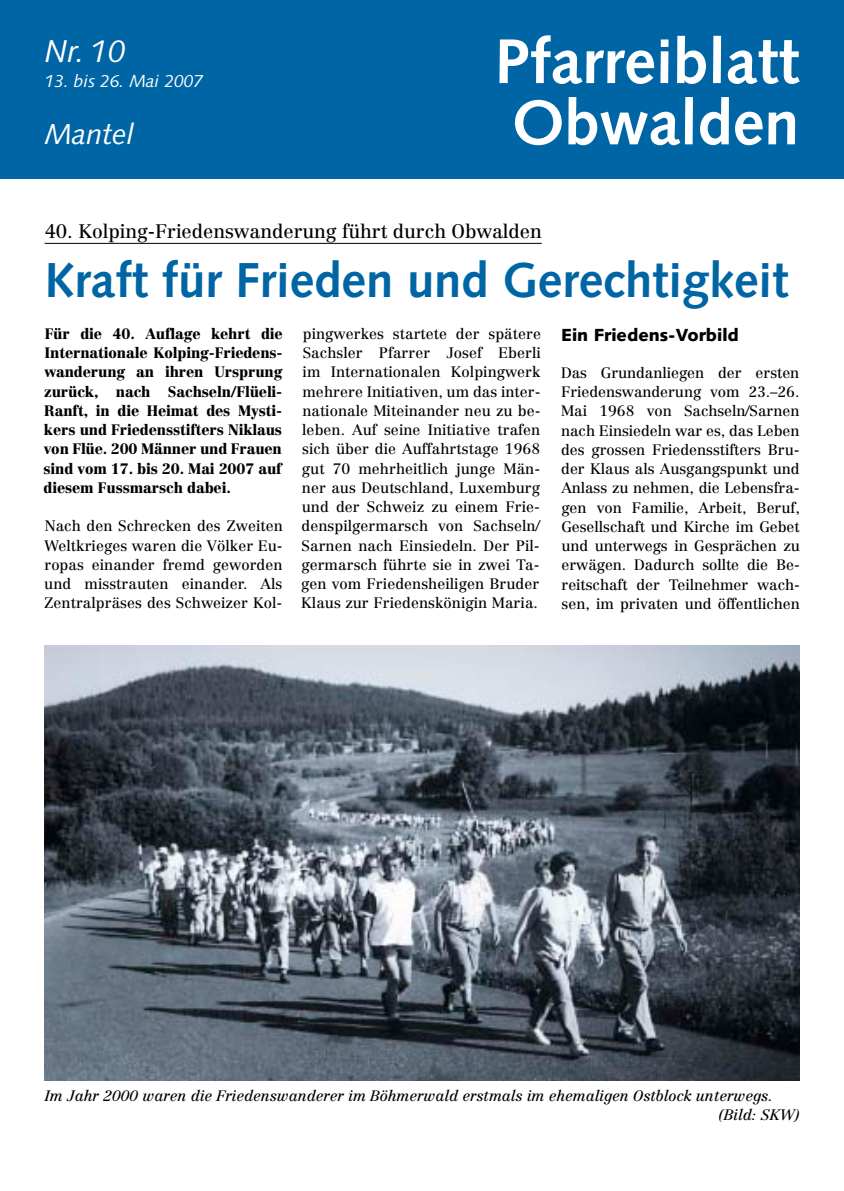
<style>
.page{position:relative;width:844px;height:1191px;background:#fff}
.page>*{position:absolute;margin:0;border:0;box-sizing:border-box;transform-origin:0 0}
.t1{font:700 63px/61.2px "Syntax";color:#fff}
.t2{font:700 49px "Syntax";color:#0065a4}
.t3{font:italic 31.5px "Syntax";color:#fff}
.t4{font:italic 28.88px "Syntax";color:#fff}
.t5{font:19.25px "Centennial";letter-spacing:-.005em;color:#000}
.t6{font:900 17.5px "Syntax";color:#000}
.t7{font:italic 17.5px "Syntax";color:#fff}
.t8{font:14.88px/19.2px "Centennial";color:#000;text-align:justify}
.t9{font:900 14.88px/19.2px "Centennial";letter-spacing:-.01em;color:#000;text-align:justify;scale:.96 1}
.t10{font:italic 14.88px/19.2px "Centennial";letter-spacing:-.005em;color:#000}
</style>
<div class="page">
<div style="left:0;top:0;width:843px;height:179px;background:#0065a4"></div>
<hr style="left:45px;top:243px;width:496px;height:1px;background:#000">
<img style="left:45px;top:645px;width:754px;height:435px">
<h3 class="t3" style="left:45px;top:39px;width:82px">Nr. 10</h3>
<p class="t7" style="left:45px;top:74px;width:160px">13. bis 26. Mai 2007</p>
<h3 class="t4" style="left:45px;top:123px;width:91px">Mantel</h3>
<h1 class="t1" style="left:494px;top:36px;width:306px">Pfarreiblatt<br>Obwalden</h1>
<p class="t5" style="left:45px;top:224px;width:498px">40. Kolping-Friedenswanderung führt durch Obwalden</p>
<h2 class="t2" style="left:45px;top:260px;width:745px">Kraft für Frieden und Gerechtigkeit</h2>
<p class="t8" style="left:301px;top:325px;width:241px">pingwerkes startete der spätere Sachsler Pfarrer Josef Eberli im Internationalen Kolpingwerk mehrere Initiativen, um das inter&shy;nationale Miteinander neu zu be&shy;leben. Auf seine Initiative trafen sich über die Auffahrtstage 1968 gut 70 mehrheitlich junge Män&shy;ner aus Deutschland, Luxemburg und der Schweiz zu einem Frie&shy;denspilgermarsch von Sachseln/ Sarnen nach Einsiedeln. Der Pil&shy;germarsch führte sie in zwei Ta&shy;gen vom Friedensheiligen Bruder Klaus zur Friedenskönigin Maria.</p>
<p class="t6" style="left:561px;top:327px;width:179px">Ein Friedens-Vorbild</p>
<p class="t9" style="left:43px;top:325px;width:251px">Für die 40. Auflage kehrt die Internationale Kolping-Friedens&shy;wanderung an ihren Ursprung zurück, nach Sachseln/Flüeli-Ranft, in die Heimat des Mysti&shy;kers und Friedensstifters Niklaus von Flüe. 200 Männer und Frauen sind vom 17. bis 20. Mai 2007 auf diesem Fussmarsch dabei.</p>
<p class="t8" style="left:44px;top:518px;width:240px">Nach den Schrecken des Zweiten Weltkrieges waren die Völker Eu&shy;ropas einander fremd geworden und misstrauten einander. Als Zentralpräses des Schweizer Kol-</p>
<p class="t8" style="left:561px;top:364px;width:240px">Das Grundanliegen der ersten Friedenswanderung vom 23.–26.<br>Mai 1968 von Sachseln/Sarnen nach Einsiedeln war es, das Leben des grossen Friedensstifters Bru&shy;der Klaus als Ausgangspunkt und Anlass zu nehmen, die Lebensfra&shy;gen von Familie, Arbeit, Beruf, Gesellschaft und Kirche im Gebet und unterwegs in Gesprächen zu erwägen. Dadurch sollte die Be&shy;reitschaft der Teilnehmer wach&shy;sen, im privaten und öffentlichen</p>
<p class="t10" style="left:718px;top:1087px;width:82px;text-indent:-674px">Im Jahr 2000 waren die Friedenswanderer im Böhmerwald erstmals im ehemaligen Ostblock unterwegs. (Bild: SKW)</p>
</div>
